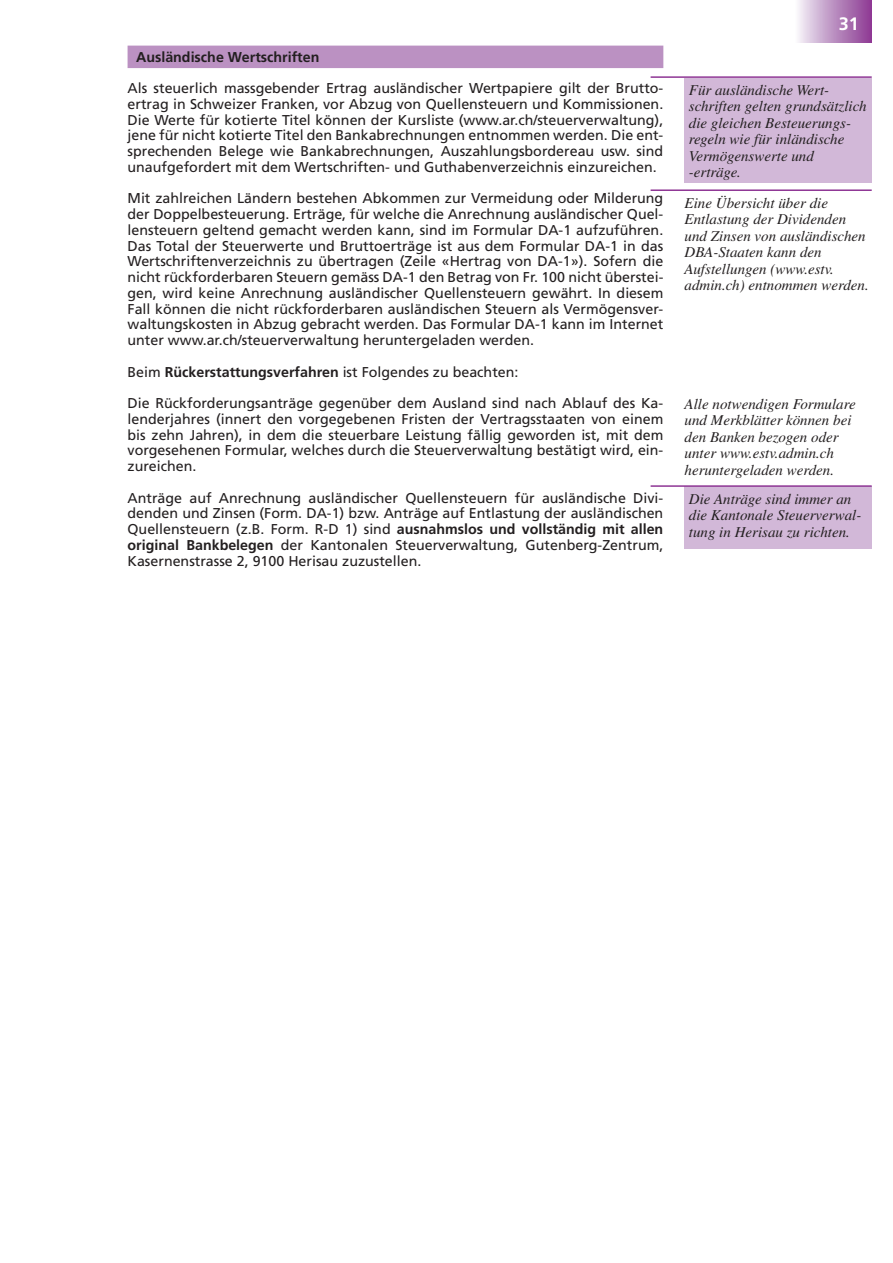
<style>
.page{position:relative;width:893px;height:1263px;background:#fff}
.page>*{position:absolute;margin:0;border:0;box-sizing:border-box;transform-origin:0 0}
.t1{font:700 18px "Frutiger LT Std";color:#fff}
.t2{font:italic 15px/16.5px "Times LT Std";color:#231f20}
.t3{font:14.25px/15.8px "Frutiger LT Std";color:#231f20;text-align:justify}
.t4{font:700 14.25px "Frutiger LT Std";color:#231f20}
.s1{font-weight:700}
</style>
<div class="page">
<div style="left:795px;top:0;width:77px;height:43px;background:linear-gradient(to right,#f5f4f9,#893590)"></div>
<div style="left:128px;top:46px;width:535px;height:22px;background:#bb91c2"></div>
<div style="left:685px;top:78px;width:187px;height:104px;background:#d2b8d8"></div>
<hr style="left:651px;top:76px;width:221px;height:2px;background:#8e3594">
<hr style="left:651px;top:189px;width:221px;height:2px;background:#8e3594">
<div style="left:685px;top:487px;width:187px;height:62px;background:#d2b8d8"></div>
<hr style="left:651px;top:485px;width:221px;height:2px;background:#8e3594">
<p class="t4" style="left:136px;top:48px;width:185px">Ausländische Wertschriften</p>
<p class="t3" style="left:128px;top:80px;width:537px">Als steuerlich massgebender Ertrag ausländischer Wertpapiere gilt der Brutto&shy;ertrag in Schweizer Franken, vor Abzug von Quellensteuern und Kommissionen.<br>Die Werte für kotierte Titel können der Kursliste (www.ar.ch/steuerverwaltung), jene für nicht kotierte Titel den Bankabrechnungen entnommen werden. Die ent&shy;sprechenden Belege wie Bankabrechnungen, Auszahlungsbordereau usw. sind unaufgefordert mit dem Wertschriften- und Guthabenverzeichnis einzureichen.</p>
<p class="t3" style="left:128px;top:191px;width:537px">Mit zahlreichen Ländern bestehen Abkommen zur Vermeidung oder Milderung der Doppelbesteuerung. Erträge, für welche die Anrechnung ausländischer Quel&shy;lensteuern geltend gemacht werden kann, sind im Formular DA-1 aufzuführen.<br>Das Total der Steuerwerte und Bruttoerträge ist aus dem Formular DA-1 in das Wertschriftenverzeichnis zu übertragen (Zeile «Hertrag von DA-1»). Sofern die nicht rückforderbaren Steuern gemäss DA-1 den Betrag von Fr. 100 nicht überstei&shy;gen, wird keine Anrechnung ausländischer Quellensteuern gewährt. In diesem Fall können die nicht rückforderbaren ausländischen Steuern als Vermögensver&shy;waltungskosten in Abzug gebracht werden. Das Formular DA-1 kann im Internet unter www.ar.ch/steuerverwaltung heruntergeladen werden.</p>
<p class="t3" style="left:128px;top:364px;width:392px">Beim <span class="s1">Rückerstattungsverfahren</span> ist Folgendes zu beachten:</p>
<p class="t3" style="left:128px;top:395px;width:537px">Die Rückforderungsanträge gegenüber dem Ausland sind nach Ablauf des Ka&shy;lenderjahres (innert den vorgegebenen Fristen der Vertragsstaaten von einem bis zehn Jahren), in dem die steuerbare Leistung fällig geworden ist, mit dem vorgesehenen Formular, welches durch die Steuerverwaltung bestätigt wird, ein&shy;zureichen.</p>
<p class="t3" style="left:128px;top:490px;width:537px">Anträge auf Anrechnung ausländischer Quellensteuern für ausländische Divi&shy;denden und Zinsen (Form. DA-1) bzw. Anträge auf Entlastung der ausländischen Quellensteuern (z.B. Form. R-D 1) sind <span class="s1">ausnahmslos und vollständig mit allen original Bankbelegen</span> der Kantonalen Steuerverwaltung, Gutenberg-Zentrum, Kasernenstrasse 2, 9100 Herisau zuzustellen.</p>
<p class="t1" style="left:839px;top:13px;width:22px">31</p>
<p class="t2" style="left:689px;top:82px;width:179px">Für ausländische Wert&shy;schriften gelten grundsätzlich die gleichen Besteuerungs&shy;regeln wie für inländische<br>Vermögenswerte und -erträge.</p>
<p class="t2" style="left:685px;top:195px;width:186px">Eine Übersicht über die<br>Entlastung der Dividenden und Zinsen von ausländischen<br>DBA-Staaten kann den<br>Aufstellungen (www.estv. admin.ch) entnommen werden.</p>
<p class="t2" style="left:685px;top:395px;width:173px">Alle notwendigen Formulare und Merkblätter können bei den Banken bezogen oder unter www.estv.admin.ch heruntergeladen werden.</p>
<p class="t2" style="left:689px;top:491px;width:174px">Die Anträge sind immer an die Kantonale Steuerverwal&shy;tung in Herisau zu richten.</p>
</div>
